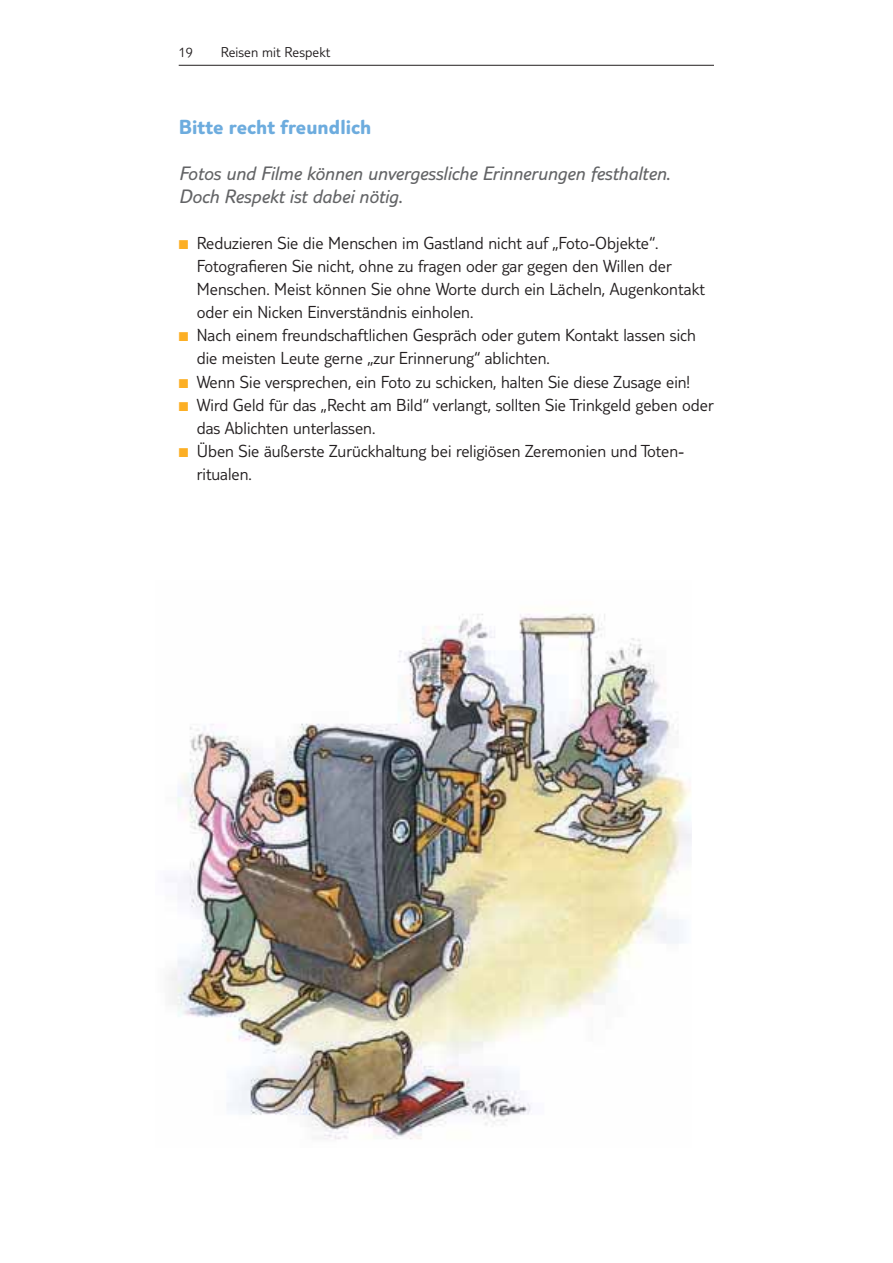
<style>
.page{position:relative;width:893px;height:1263px;background:#fff}
.page>*{position:absolute;margin:0;border:0;box-sizing:border-box;transform-origin:0 0}
.t1{font:700 21.15px "TUI Type";letter-spacing:.005em;color:#6dacde}
.t2{font:italic 20.1px/23px "TUI Type";color:#636466}
.t3{font:300 18px/23px "TUI Type";color:#231f20}
.t4{font:300 14.85px "TUI Type";letter-spacing:.005em;color:#231f20}
.s1{color:#fcaf25}
</style>
<div class="page">
<hr style="left:179px;top:65px;width:535px;height:1px;background:#231f20">
<img style="left:166px;top:613px;width:525px;height:527px">
<p class="t4" style="left:179px;top:47px;width:16px">19</p>
<p class="t4" style="left:221px;top:47px;width:111px">Reisen mit Respekt</p>
<p class="t1" style="left:179px;top:120px;width:194px">Bitte recht freundlich</p>
<p class="t2" style="left:179px;top:164px;width:493px">Fotos und Filme können unvergessliche Erinnerungen festhalten.<br>Doch Respekt ist dabei nötig.</p>
<p class="t3" style="left:197px;top:234px;width:510px;text-indent:-18px"><span class="s1">■</span> Reduzieren Sie die Menschen im Gastland nicht auf „Foto-Objekte“.<br>Fotografieren Sie nicht, ohne zu fragen oder gar gegen den Willen der Menschen. Meist können Sie ohne Worte durch ein Lächeln, Augenkontakt oder ein Nicken Einverständnis einholen.</p>
<p class="t3" style="left:197px;top:326px;width:501px;text-indent:-18px"><span class="s1">■</span> Nach einem freundschaftlichen Gespräch oder gutem Kontakt lassen sich die meisten Leute gerne „zur Erinnerung“ ablichten.</p>
<p class="t3" style="left:179px;top:372px;width:513px"><span class="s1">■</span> Wenn Sie versprechen, ein Foto zu schicken, halten Sie diese Zusage ein!</p>
<p class="t3" style="left:197px;top:395px;width:518px;text-indent:-18px"><span class="s1">■</span> Wird Geld für das „Recht am Bild“ verlangt, sollten Sie Trinkgeld geben oder das Ablichten unterlassen.</p>
<p class="t3" style="left:197px;top:441px;width:489px;text-indent:-18px"><span class="s1">■</span> Üben Sie äußerste Zurückhaltung bei religiösen Zeremonien und Toten&shy;ritualen.</p>
</div>
